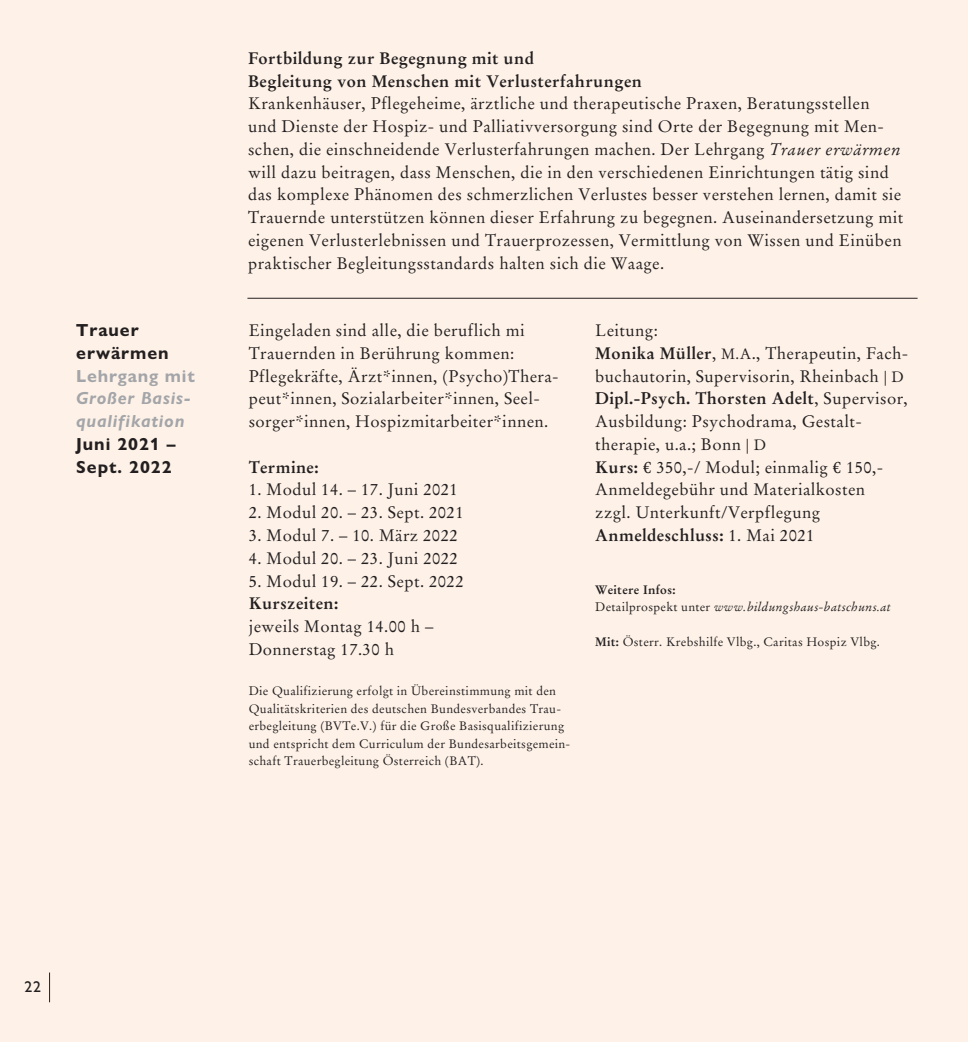
<style>
.page{position:relative;width:968px;height:1042px;background:#fff}
.page>*{position:absolute;margin:0;border:0;box-sizing:border-box;transform-origin:0 0}
.t1{font:700 17.5px/22.8px "Gill Sans Nova";letter-spacing:.055em;color:#231f20}
.t2{font:italic 700 17.5px/22.8px "Gill Sans Nova";letter-spacing:.045em;color:#a4a5a9}
.t3{font:700 17.5px "Gill Sans Nova";letter-spacing:.045em;color:#a4a5a9}
.t4{font:16.62px/22.8px "Stempel Garamond LT Std";letter-spacing:.025em;color:#231f20}
.t5{font:700 16.62px/22.8px "Stempel Garamond LT Std";letter-spacing:.025em;color:#231f20}
.t6{font:15.75px "Gill Sans";color:#231f20}
.t7{font:12.25px/17.5px "Stempel Garamond LT Std";letter-spacing:.025em;color:#231f20}
.t8{font:italic 12.25px/17.5px "Stempel Garamond LT Std";letter-spacing:.025em;color:#231f20}
.s1{font-style:italic}
.s2{font-weight:700}
.s3{font-size:14.88px}
.s4{font-weight:700;font-style:normal}
.s5{font-style:normal}
</style>
<div class="page">
<div style="left:0;top:0;width:967px;height:1042px;background:#fef2e8"></div>
<hr style="left:49px;top:972px;width:1px;height:30px;background:#231f20">
<hr style="left:247px;top:298px;width:670px;height:1px;background:#231f20">
<p class="t1" style="left:76px;top:321px;width:94px">Trauer erwärmen</p>
<p class="t3" style="left:76px;top:370px;width:120px">Lehrgang mit</p>
<p class="t2" style="left:76px;top:389px;width:116px">Großer Basis&shy;qualifikation</p>
<p class="t1" style="left:76px;top:434px;width:101px">Juni 2021 –<br>Sept. 2022</p>
<p class="t5" style="left:248px;top:48px;width:395px">Fortbildung zur Begegnung mit und<br>Begleitung von Menschen mit Verlusterfahrungen</p>
<p class="t4" style="left:248px;top:94px;width:656px">Krankenhäuser, Pflegeheime, ärztliche und therapeutische Praxen, Beratungsstellen<br>und Dienste der Hospiz- und Palliativversorgung sind Orte der Begegnung mit Men&shy;schen, die einschneidende Verlusterfahrungen machen. Der Lehrgang <span class="s1">Trauer erwärmen </span>will dazu beitragen, dass Menschen, die in den verschiedenen Einrichtungen tätig sind das komplexe Phänomen des schmerzlichen Verlustes besser verstehen lernen, damit sie Trauernde unterstützen können dieser Erfahrung zu begegnen. Auseinandersetzung mit eigenen Verlusterlebnissen und Trauerprozessen, Vermittlung von Wissen und Einüben praktischer Begleitungsstandards halten sich die Waage.</p>
<p class="t4" style="left:249px;top:321px;width:311px">Eingeladen sind alle, die beruflich mi Trauernden in Berührung kommen:<br>Pflegekräfte, Ärzt*innen, (Psycho)Thera&shy;peut*innen, Sozialarbeiter*innen, Seel&shy;sorger*innen, Hospizmitarbeiter*innen.</p>
<p class="t5" style="left:249px;top:457px;width:71px">Termine:</p>
<p class="t4" style="left:249px;top:480px;width:211px">1. Modul 14. – 17. Juni 2021</p>
<p class="t4" style="left:249px;top:503px;width:216px">2. Modul 20. – 23. Sept. 2021</p>
<p class="t4" style="left:249px;top:525px;width:210px">3. Modul 7. – 10. März 2022</p>
<p class="t4" style="left:249px;top:548px;width:211px">4. Modul 20. – 23. Juni 2022</p>
<p class="t4" style="left:249px;top:571px;width:216px">5. Modul 19. – 22. Sept. 2022</p>
<p class="t5" style="left:249px;top:593px;width:91px">Kurszeiten:</p>
<p class="t4" style="left:249px;top:616px;width:186px">jeweils Montag 14.00 h –<br>Donnerstag 17.30 h</p>
<p class="t7" style="left:249px;top:683px;width:323px">Die Qualifizierung erfolgt in Übereinstimmung mit den Qualitätskriterien des deutschen Bundesverbandes Trau&shy;erbegleitung (BVTe.V.) für die Große Basisqualifizierung und entspricht dem Curriculum der Bundesarbeitsgemein&shy;schaft Trauerbegleitung Österreich (BAT).</p>
<p class="t4" style="left:595px;top:321px;width:314px">Leitung:<br><span class="s2">Monika Müller</span>, <span class="s3">M.A</span>., Therapeutin, Fach&shy;buchautorin, Supervisorin, Rheinbach <span class="s3">| D </span><span class="s2">Dipl.-Psych. Thorsten Adelt</span>, Supervisor, Ausbildung: Psychodrama, Gestalt&shy;therapie, u.a.; Bonn <span class="s3">| D<br></span><span class="s2">Kurs:</span> € 350,-/ Modul; einmalig € 150,- Anmeldegebühr und Materialkosten<br>zzgl. Unterkunft/Verpflegung <span class="s2">Anmeldeschluss:</span> 1. Mai 2021</p>
<p class="t8" style="left:595px;top:582px;width:297px"><span class="s4">Weitere Infos:<br></span><span class="s5">Detailprospekt unter</span> www.bildungshaus-batschuns.at</p>
<p class="t7" style="left:595px;top:634px;width:286px"><span class="s2">Mit:</span> Österr. Krebshilfe Vlbg., Caritas Hospiz Vlbg.</p>
<p class="t6" style="left:24px;top:977px;width:18px">22</p>
</div>
